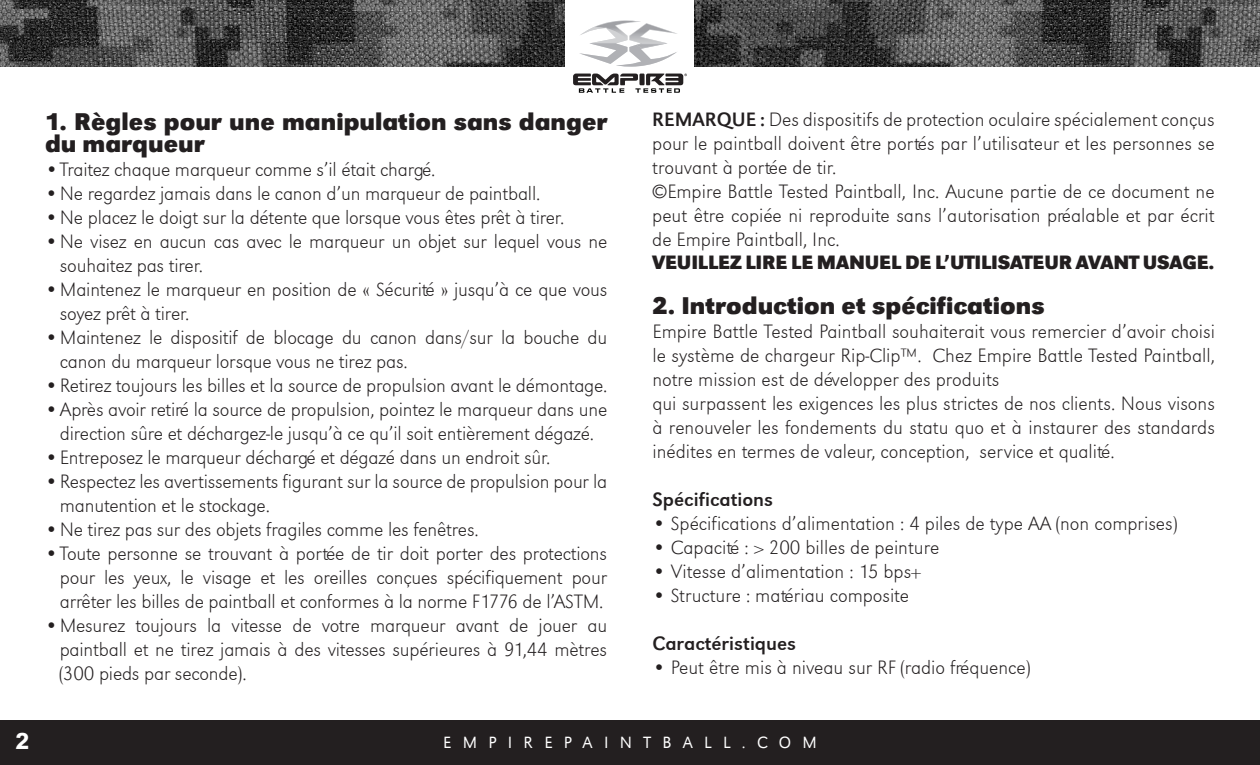
<style>
.page{position:relative;width:1260px;height:765px;background:#fff}
.page>*{position:absolute;margin:0;border:0;box-sizing:border-box;transform-origin:0 0}
.t1{font:700 25px/22.5px "URW Grotesk T";color:#231f20}
.t2{font:800 22.5px "Arial";color:#fff}
.t3{font:20px/24px "URW Grotesk T Extr Ligh";letter-spacing:-.01em;color:#231f20}
.t4{font:700 20px "URW Grotesk T";letter-spacing:-.01em;color:#231f20}
.t5{font:20px "URW Grotesk T";color:#231f20}
.t6{font:16.75px "URW Grotesk SCT Ligh";letter-spacing:.675em;color:#fff}
.s1{font-family:"URW Grotesk T"}
</style>
<div class="page">
<div style="left:0;top:720px;width:1260px;height:45px;background:#231f20"></div>
<img style="left:0;top:0;width:1260px;height:67px">
<div style="left:566px;top:0;width:128px;height:96px;background:#fff"></div>
<svg style="left:573px;top:20px;width:114px;height:73px"></svg>
<p class="t1" style="left:45px;top:110px;width:564px">1. Règles pour une manipulation sans danger du marqueur</p>
<p class="t3" style="left:45px;top:158px;width:392px">•Traitez chaque marqueur comme s’il était chargé.</p>
<p class="t3" style="left:45px;top:182px;width:497px">•Ne regardez jamais dans le canon d’un marqueur de paintball.</p>
<p class="t3" style="left:45px;top:206px;width:521px">•Ne placez le doigt sur la détente que lorsque vous êtes prêt à tirer.</p>
<p class="t3" style="left:60px;top:230px;width:549px;text-indent:-15px">•Ne visez en aucun cas avec le marqueur un objet sur lequel vous ne souhaitez pas tirer.</p>
<p class="t3" style="left:60px;top:278px;width:549px;text-indent:-15px">•Maintenez le marqueur en position de « Sécurité » jusqu’à ce que vous soyez prêt à tirer.</p>
<p class="t3" style="left:60px;top:326px;width:549px;text-indent:-15px">•Maintenez le dispositif de blocage du canon dans/sur la bouche du canon du marqueur lorsque vous ne tirez pas.</p>
<p class="t3" style="left:45px;top:374px;width:564px">•Retirez toujours les billes et la source de propulsion avant le démontage.</p>
<p class="t3" style="left:45px;top:398px;width:564px;text-align:center">•Après avoir retiré la source de propulsion, pointez le marqueur dans une direction sûre et déchargez-le jusqu’à ce qu’il soit entièrement dégazé.</p>
<p class="t3" style="left:45px;top:446px;width:507px">•Entreposez le marqueur déchargé et dégazé dans un endroit sûr.</p>
<p class="t3" style="left:60px;top:470px;width:549px;text-indent:-15px">•Respectez les avertissements figurant sur la source de propulsion pour la manutention et le stockage.</p>
<p class="t3" style="left:45px;top:518px;width:435px">•Ne tirez pas sur des objets fragiles comme les fenêtres.</p>
<p class="t3" style="left:60px;top:542px;width:549px;text-align:justify;text-indent:-15px">•Toute personne se trouvant à portée de tir doit porter des protections pour les yeux, le visage et les oreilles conçues spécifiquement pour arrêter les billes de paintball et conformes à la norme F1776 de l’ASTM.</p>
<p class="t3" style="left:60px;top:614px;width:549px;text-align:justify;text-indent:-15px">•Mesurez toujours la vitesse de votre marqueur avant de jouer au paintball et ne tirez jamais à des vitesses supérieures à 91,44 mètres (300 pieds par seconde).</p>
<p class="t3" style="left:652px;top:107px;width:564px"><span class="s1">REMARQUE :</span> Des dispositifs de protection oculaire spécialement conçus pour le paintball doivent être portés par l’utilisateur et les personnes se trouvant à portée de tir.<br>©Empire Battle Tested Paintball, Inc. Aucune partie de ce document ne peut être copiée ni reproduite sans l’autorisation préalable et par écrit de Empire Paintball, Inc.</p>
<p class="t4" style="left:652px;top:251px;width:564px">VEUILLEZ LIRE LE MANUEL DE L’UTILISATEUR AVANT USAGE.</p>
<p class="t1" style="left:652px;top:294px;width:394px">2. Introduction et spécifications</p>
<p class="t3" style="left:652px;top:319px;width:564px">Empire Battle Tested Paintball souhaiterait vous remercier d’avoir choisi le système de chargeur Rip-Clip™. Chez Empire Battle Tested Paintball, notre mission est de développer des produits<br>qui surpassent les exigences les plus strictes de nos clients. Nous visons à renouveler les fondements du statu quo et à instaurer des standards inédites en termes de valeur, conception, service et qualité.</p>
<p class="t5" style="left:652px;top:488px;width:122px">Spécifications</p>
<p class="t3" style="left:652px;top:511px;width:527px">• Spécifications d’alimentation : 4 piles de type AA (non comprises)</p>
<p class="t3" style="left:652px;top:535px;width:288px">• Capacité : &gt; 200 billes de peinture</p>
<p class="t3" style="left:652px;top:559px;width:270px">• Vitesse d’alimentation : 15 bps+</p>
<p class="t3" style="left:652px;top:583px;width:258px">• Structure : matériau composite</p>
<p class="t5" style="left:652px;top:632px;width:145px">Caractéristiques</p>
<p class="t3" style="left:652px;top:655px;width:380px">• Peut être mis à niveau sur RF (radio fréquence)</p>
<p class="t2" style="left:16px;top:727px;width:15px">2</p>
<p class="t6" style="left:443px;top:733px;width:375px">EMPIREPAINTBALL.COM</p>
</div>
